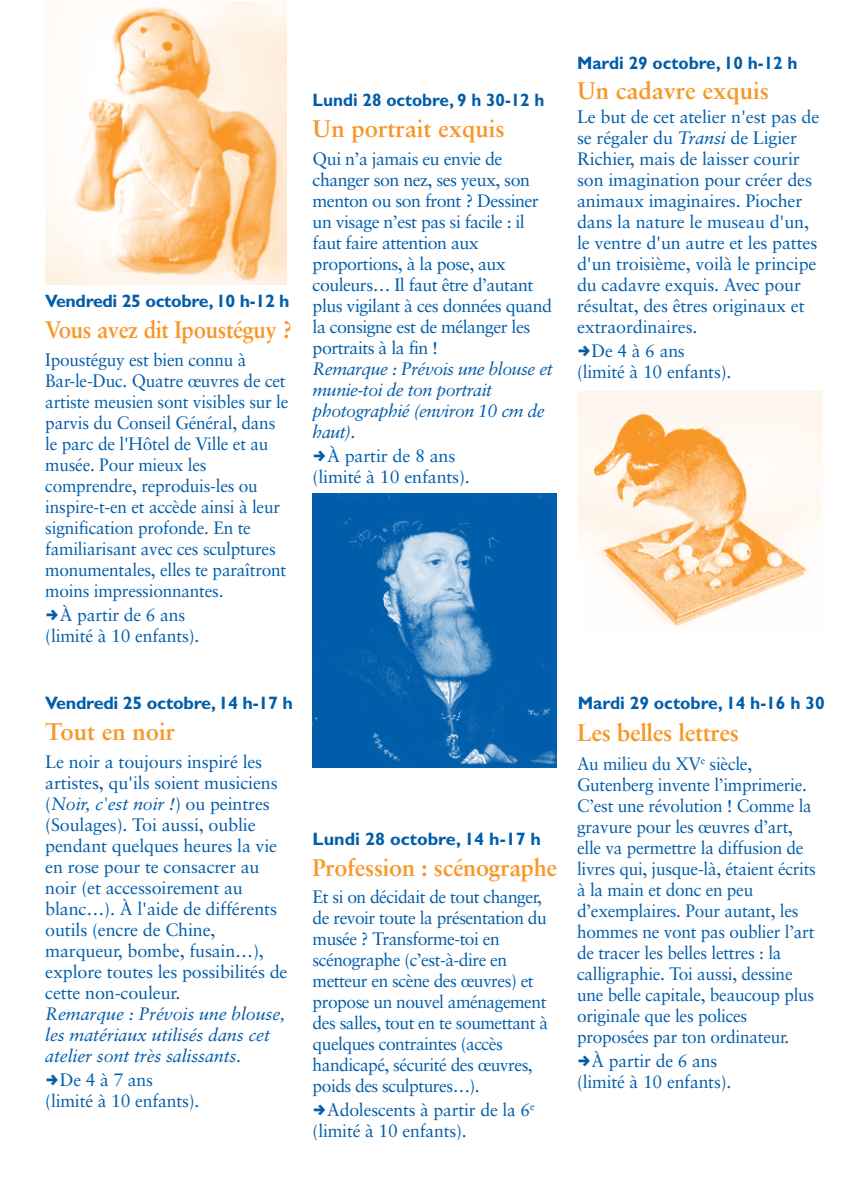
<style>
.page{position:relative;width:851px;height:1191px;background:#fff}
.page>*{position:absolute;margin:0;border:0;box-sizing:border-box;transform-origin:0 0}
.t1{font:700 24px "Sabon";letter-spacing:-.01em;color:#f89728}
.t2{font:700 24px "Sabon";letter-spacing:-.01em;color:#f89728;scale:.93 1}
.t3{font:18px/21px "Sabon";letter-spacing:-.015em;color:#005daa}
.t4{font:18px/21px "Sabon";letter-spacing:-.015em;color:#005daa;scale:.96 1}
.t5{font:italic 18px/21px "Sabon";letter-spacing:-.03em;color:#005daa}
.t6{font:italic 18px/21px "Sabon";letter-spacing:-.01em;color:#005daa}
.t7{font:700 18px "Gill Sans";color:#005daa}
.t8{font:700 18px "Gill Sans";letter-spacing:-.02em;color:#005daa}
.t9{font:700 18px "Gill Sans";color:#005daa;scale:.95 1}
.t10{font:700 18px "Gill Sans";color:#005daa;scale:.96 1}
.s1{font-style:italic}
.s2{font-style:normal}
</style>
<div class="page">
<img style="left:45px;top:1px;width:242px;height:283px">
<img style="left:312px;top:494px;width:244px;height:274px">
<img style="left:578px;top:391px;width:244px;height:236px">
<p class="t8" style="left:45px;top:290px;width:246px">Vendredi 25 octobre, 10 h-12 h</p>
<h1 class="t2" style="left:45px;top:314px;width:267px">Vous avez dit Ipoustéguy ?</h1>
<p class="t4" style="left:45px;top:349px;width:255px">Ipoustéguy est bien connu à<br>Bar-le-Duc. Quatre œuvres de cet artiste meusien sont visibles sur le parvis du Conseil Général, dans le parc de l'Hôtel de Ville et au musée. Pour mieux les comprendre, reproduis-les ou inspire-t-en et accède ainsi à leur signification profonde. En te familiarisant avec ces sculptures monumentales, elles te paraîtront moins impressionnantes.</p>
<p class="t3" style="left:45px;top:604px;width:156px;text-align:center">À partir de 6 ans (limité à 10 enfants).</p>
<p class="t7" style="left:45px;top:692px;width:249px">Vendredi 25 octobre, 14 h-17 h</p>
<h1 class="t1" style="left:45px;top:717px;width:131px">Tout en noir</h1>
<p class="t3" style="left:45px;top:751px;width:244px">Le noir a toujours inspiré les artistes, qu'ils soient musiciens (<span class="s1">Noir, c'est noir !</span>) ou peintres (Soulages). Toi aussi, oublie pendant quelques heures la vie en rose pour te consacrer au noir (et accessoirement au blanc…). À l'aide de différents outils (encre de Chine, marqueur, bombe, fusain…), explore toutes les possibilités de cette non-couleur.</p>
<p class="t6" style="left:45px;top:1003px;width:241px">Remarque : Prévois une blouse, les matériaux utilisés dans cet atelier sont très salissants.</p>
<p class="t3" style="left:45px;top:1069px;width:156px;text-indent:14px">De 4 à 7 ans (limité à 10 enfants).</p>
<p class="t9" style="left:312px;top:89px;width:245px">Lundi 28 octobre, 9 h 30-12 h</p>
<h1 class="t1" style="left:312px;top:114px;width:194px">Un portrait exquis</h1>
<p class="t3" style="left:312px;top:148px;width:241px">Qui n’a jamais eu envie de changer son nez, ses yeux, son menton ou son front ? Dessiner un visage n’est pas si facile : il faut faire attention aux proportions, à la pose, aux couleurs… Il faut être d’autant plus vigilant à ces données quand la consigne est de mélanger les portraits à la fin !</p>
<p class="t5" style="left:312px;top:358px;width:241px">Remarque : Prévois une blouse et munie-toi de ton portrait photographié (environ 10 cm de haut)<span class="s2">.</span></p>
<p class="t3" style="left:312px;top:445px;width:159px;text-align:center">À partir de 8 ans (limité à 10 enfants).</p>
<p class="t7" style="left:312px;top:828px;width:230px">Lundi 28 octobre, 14 h-17 h</p>
<h1 class="t1" style="left:312px;top:853px;width:246px">Profession : scénographe</h1>
<p class="t3" style="left:312px;top:886px;width:237px">Et si on décidait de tout changer, de revoir toute la présentation du musée ? Transforme-toi en scénographe (c’est-à-dire en metteur en scène des œuvres) et propose un nouvel aménagement des salles, tout en te soumettant à quelques contraintes (accès handicapé, sécurité des œuvres, poids des sculptures…).</p>
<p class="t3" style="left:312px;top:1099px;width:223px;text-indent:14px">Adolescents à partir de la 6<sup>e </sup>(limité à 10 enfants).</p>
<p class="t10" style="left:577px;top:52px;width:231px">Mardi 29 octobre, 10 h-12 h</p>
<h1 class="t1" style="left:577px;top:76px;width:194px">Un cadavre exquis</h1>
<p class="t3" style="left:577px;top:106px;width:244px">Le but de cet atelier n'est pas de se régaler du <span class="s1">Transi</span> de Ligier<br>Richier, mais de laisser courir son imagination pour créer des animaux imaginaires. Piocher dans la nature le museau d'un, le ventre d'un autre et les pattes d'un troisième, voilà le principe du cadavre exquis. Avec pour résultat, des êtres originaux et extraordinaires.</p>
<p class="t3" style="left:577px;top:340px;width:156px;text-indent:14px">De 4 à 6 ans (limité à 10 enfants).</p>
<p class="t7" style="left:577px;top:692px;width:248px">Mardi 29 octobre, 14 h-16 h 30</p>
<h1 class="t1" style="left:577px;top:718px;width:163px">Les belles lettres</h1>
<p class="t4" style="left:577px;top:753px;width:250px">Au milieu du XV<sup>e</sup> siècle,<br>Gutenberg invente l’imprimerie.<br>C’est une révolution ! Comme la gravure pour les œuvres d’art, elle va permettre la diffusion de livres qui, jusque-là, étaient écrits à la main et donc en peu d’exemplaires. Pour autant, les hommes ne vont pas oublier l’art de tracer les belles lettres : la calligraphie. Toi aussi, dessine une belle capitale, beaucoup plus originale que les polices proposées par ton ordinateur.</p>
<p class="t3" style="left:577px;top:1050px;width:156px;text-align:center">À partir de 6 ans (limité à 10 enfants).</p>
</div>
